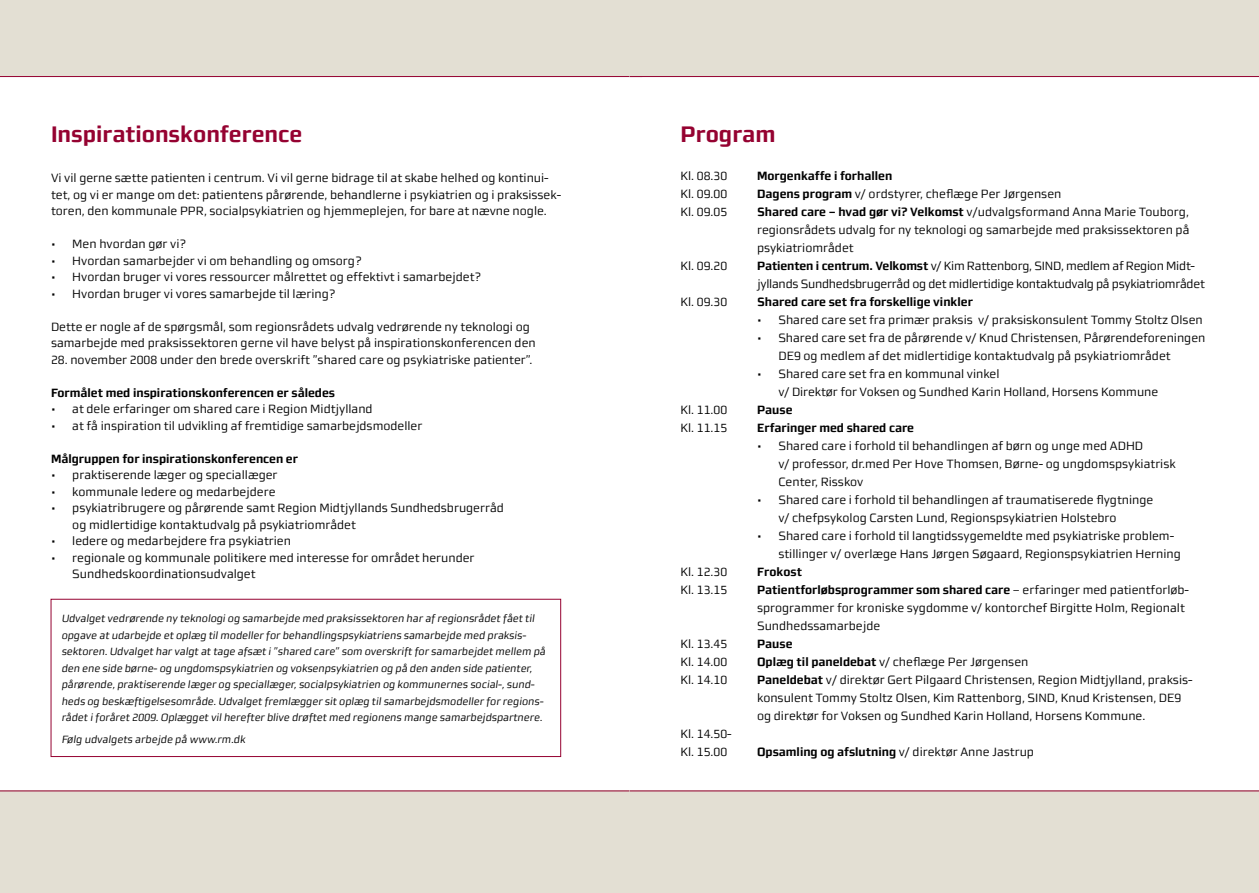
<style>
.page{position:relative;width:1259px;height:893px;background:#fff}
.page>*{position:absolute;margin:0;border:0;box-sizing:border-box;transform-origin:0 0}
.t1{font:700 22.5px "midtsans";color:#950231}
.t2{font:12px/18px "midtsans";color:#000}
.t3{font:700 12px "midtsans";color:#000}
.t4{font:12px/18px "midtsans";letter-spacing:-.02em;color:#000}
.t5{font:italic 10.5px/16.5px "midtsans";letter-spacing:-.005em;color:#000}
.s1{font-weight:700}
.s2{font-weight:400}
</style>
<div class="page">
<div style="left:0;top:791px;width:629px;height:102px;background:#e3dfd3"></div>
<div style="left:0;top:0;width:629px;height:77px;background:#e3dfd3"></div>
<hr style="left:0;top:76px;width:642px;height:1px;background:#950231">
<hr style="left:0;top:790px;width:642px;height:1px;background:#950231">
<div style="left:629px;top:791px;width:630px;height:102px;background:#e3dfd3"></div>
<div style="left:629px;top:0;width:630px;height:77px;background:#e3dfd3"></div>
<hr style="left:629px;top:76px;width:630px;height:1px;background:#950231">
<hr style="left:629px;top:790px;width:630px;height:1px;background:#950231">
<div style="left:51px;top:599px;width:510px;height:158px;border:1px solid #950231"></div>
<h1 class="t1" style="left:51px;top:121px;width:253px">Inspirationskonference</h1>
<h1 class="t1" style="left:680px;top:121px;width:96px">Program</h1>
<p class="t2" style="left:51px;top:170px;width:511px;line-height:16.5px">Vi vil gerne sætte patienten i centrum. Vi vil gerne bidrage til at skabe helhed og kontinui&shy;tet, og vi er mange om det: patientens pårørende, behandlerne i psykiatrien og i praksissek&shy;toren, den kommunale PPR, socialpsykiatrien og hjemmeplejen, for bare at nævne nogle.</p>
<p class="t2" style="left:51px;top:235px;width:137px">• Men hvordan gør vi?</p>
<p class="t2" style="left:51px;top:252px;width:312px">• Hvordan samarbejder vi om behandling og omsorg?</p>
<p class="t2" style="left:51px;top:268px;width:431px">• Hvordan bruger vi vores ressourcer målrettet og effektivt i samarbejdet?</p>
<p class="t2" style="left:51px;top:285px;width:286px">• Hvordan bruger vi vores samarbejde til læring?</p>
<p class="t2" style="left:51px;top:318px;width:486px;line-height:16.5px">Dette er nogle af de spørgsmål, som regionsrådets udvalg vedrørende ny teknologi og samarbejde med praksissektoren gerne vil have belyst på inspirationskonferencen den</p>
<p class="t2" style="left:51px;top:351px;width:483px">28. november 2008 under den brede overskrift ”shared care og psykiatriske patienter”.</p>
<p class="t3" style="left:51px;top:386px;width:285px">Formålet med inspirationskonferencen er således</p>
<p class="t2" style="left:51px;top:400px;width:323px">• at dele erfaringer om shared care i Region Midtjylland</p>
<p class="t2" style="left:51px;top:417px;width:373px">• at få inspiration til udvikling af fremtidige samarbejdsmodeller</p>
<p class="t3" style="left:51px;top:452px;width:248px">Målgruppen for inspirationskonferencen er</p>
<p class="t2" style="left:51px;top:466px;width:228px">• praktiserende læger og speciallæger</p>
<p class="t2" style="left:51px;top:483px;width:226px">• kommunale ledere og medarbejdere</p>
<p class="t2" style="left:72px;top:500px;width:433px;line-height:16.5px;text-indent:-21px">• psykiatribrugere og pårørende samt Region Midtjyllands Sundhedsbrugerråd og midlertidige kontaktudvalg på psykiatriområdet</p>
<p class="t2" style="left:51px;top:532px;width:241px">• ledere og medarbejdere fra psykiatrien</p>
<p class="t2" style="left:72px;top:549px;width:404px;line-height:16.5px;text-indent:-21px">• regionale og kommunale politikere med interesse for området herunder<br>Sundhedskoordinationsudvalget</p>
<p class="t5" style="left:62px;top:610px;width:485px">Udvalget vedrørende ny teknologi og samarbejde med praksissektoren har af regionsrådet fået til opgave at udarbejde et oplæg til modeller for behandlingspsykiatriens samarbejde med praksis&shy;sektoren. Udvalget har valgt at tage afsæt i ”shared care” som overskrift for samarbejdet mellem på den ene side børne- og ungdomspsykiatrien og voksenpsykiatrien og på den anden side patienter, pårørende, praktiserende læger og speciallæger, socialpsykiatrien og kommunernes social-, sund&shy;heds og beskæftigelsesområde. Udvalget fremlægger sit oplæg til samarbejdsmodeller for regions&shy;rådet i foråret 2009. Oplægget vil herefter blive drøftet med regionens mange samarbejdspartnere.</p>
<p class="t5" style="left:62px;top:731px;width:185px">Følg udvalgets arbejde på www.rm.dk</p>
<p class="t2" style="left:680px;top:167px;width:48px">Kl. 08.30</p>
<p class="t3" style="left:757px;top:169px;width:137px">Morgenkaffe i forhallen</p>
<p class="t2" style="left:680px;top:185px;width:48px">Kl. 09.00</p>
<p class="t2" style="left:757px;top:185px;width:306px"><span class="s1">Dagens program</span> v/ ordstyrer, cheflæge Per Jørgensen</p>
<p class="t2" style="left:680px;top:203px;width:48px">Kl. 09.05</p>
<p class="t2" style="left:757px;top:203px;width:434px;text-align:justify"><span class="s1">Shared care – hvad gør vi? Velkomst</span> v/udvalgsformand Anna Marie Touborg, regionsrådets udvalg for ny teknologi og samarbejde med praksissektoren på psykiatriområdet</p>
<p class="t2" style="left:680px;top:257px;width:48px">Kl. 09.20</p>
<p class="t4" style="left:757px;top:257px;width:449px"><span class="s1">Patienten i centrum. Velkomst</span> v/ Kim Rattenborg, SIND, medlem af Region Midt&shy;jyllands Sundhedsbrugerråd og det midlertidige kontaktudvalg på psykiatriområdet</p>
<p class="t2" style="left:680px;top:293px;width:48px">Kl. 09.30</p>
<p class="t3" style="left:757px;top:295px;width:217px">Shared care set fra forskellige vinkler</p>
<p class="t2" style="left:757px;top:311px;width:447px">• Shared care set fra primær praksis v/ praksiskonsulent Tommy Stoltz Olsen</p>
<p class="t2" style="left:778px;top:329px;width:428px;text-indent:-21px">• Shared care set fra de pårørende v/ Knud Christensen, Pårørendeforeningen<br>DE9 og medlem af det midlertidige kontaktudvalg på psykiatriområdet</p>
<p class="t2" style="left:778px;top:365px;width:381px;text-indent:-21px">• Shared care set fra en kommunal vinkel<br>v/ Direktør for Voksen og Sundhed Karin Holland, Horsens Kommune</p>
<p class="t2" style="left:680px;top:401px;width:48px">Kl. 11.00</p>
<p class="t3" style="left:757px;top:403px;width:37px">Pause</p>
<p class="t2" style="left:680px;top:419px;width:48px">Kl. 11.15</p>
<p class="t3" style="left:757px;top:421px;width:158px">Erfaringer med shared care</p>
<p class="t2" style="left:778px;top:437px;width:399px;text-indent:-21px">• Shared care i forhold til behandlingen af børn og unge med ADHD<br>v/ professor, dr.med Per Hove Thomsen, Børne- og ungdomspsykiatrisk<br>Center, Risskov</p>
<p class="t2" style="left:778px;top:491px;width:376px;text-indent:-21px">• Shared care i forhold til behandlingen af traumatiserede flygtninge v/ chefpsykolog Carsten Lund, Regionspsykiatrien Holstebro</p>
<p class="t2" style="left:778px;top:527px;width:404px;text-indent:-21px">• Shared care i forhold til langtidssygemeldte med psykiatriske problem-- stillinger v/ overlæge Hans Jørgen Søgaard, Regionspsykiatrien Herning</p>
<p class="t2" style="left:680px;top:563px;width:48px">Kl. 12.30</p>
<p class="t3" style="left:757px;top:565px;width:46px">Frokost</p>
<p class="t2" style="left:680px;top:581px;width:48px">Kl. 13.15</p>
<p class="t2" style="left:757px;top:581px;width:433px"><span class="s1">Patientforløbsprogrammer som shared care</span> – erfaringer med patientforløb&shy;sprogrammer for kroniske sygdomme v/ kontorchef Birgitte Holm, Regionalt<br>Sundhedssamarbejde</p>
<p class="t2" style="left:680px;top:635px;width:48px">Kl. 13.45</p>
<p class="t3" style="left:757px;top:637px;width:37px">Pause</p>
<p class="t2" style="left:680px;top:653px;width:48px">Kl. 14.00</p>
<p class="t2" style="left:757px;top:653px;width:273px"><span class="s1">Oplæg til paneldebat</span> v/ cheflæge Per Jørgensen</p>
<p class="t2" style="left:680px;top:671px;width:48px">Kl. 14.10</p>
<p class="t2" style="left:757px;top:671px;width:437px"><span class="s1">Paneldebat</span> v/ direktør Gert Pilgaard Christensen, Region Midtjylland, praksis&shy;konsulent Tommy Stoltz Olsen, Kim Rattenborg, SIND, Knud Kristensen, DE9 og direktør for Voksen og Sundhed Karin Holland, Horsens Kommune.</p>
<p class="t2" style="left:680px;top:725px;width:53px">Kl. 14.50-<br>Kl. 15.00</p>
<p class="t3" style="left:757px;top:745px;width:278px">Opsamling og afslutning <span class="s2">v/ direktør Anne Jastrup</span></p>
</div>
